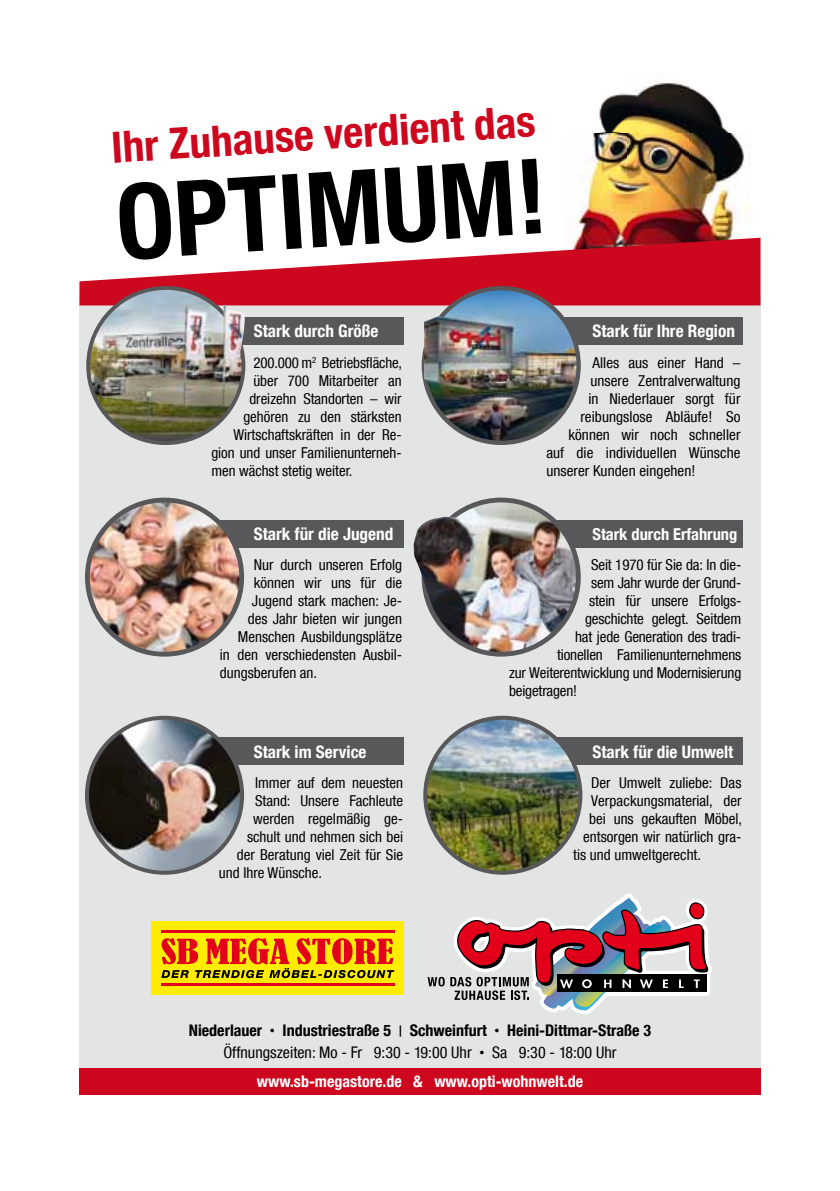
<style>
.page{position:relative;width:840px;height:1191px;background:#fff}
.page>*{position:absolute;margin:0;border:0;box-sizing:border-box;transform-origin:0 0}
.t1{font:700 condensed 104.4px "Helvetica Neue LT Com";color:#000}
.t2{font:700 condensed 43px "Helvetica Neue LT Com";color:#cd071e}
.t3{font:700 condensed 17.2px "Helvetica Neue LT Com";color:#fff}
.t4{font:700 condensed 16.4px "Helvetica Neue LT Com";color:#fff}
.t5{font:700 condensed 16px/21.4px "Helvetica Neue LT Com";color:#000;text-align:center}
.t6{font:700 condensed 16px "Helvetica Neue LT Com";color:#fff}
.t7{font:condensed 15px "Helvetica Neue LT Com";color:#000}
.s1{font-weight:900;font-size:10px}
.s2{font-family:"Arial";font-stretch:normal;font-size:12px}
.s3{font-weight:400}
.s4{font-weight:400;font-size:10px}
</style>
<div class="page">
<div style="left:79px;top:298px;width:681px;height:796px;background:#e3e4e4"></div>
<svg style="left:427px;top:977px;width:17px;height:9px"></svg>
<svg style="left:450px;top:893px;width:262px;height:121px"></svg>
<img style="left:573px;top:82px;width:176px;height:156px">
<svg style="left:79px;top:238px;width:681px;height:67px;fill:#cd071e"></svg>
<div style="left:79px;top:1067px;width:681px;height:27px;background:#cd071e"></div>
<div style="left:185px;top:520px;width:218px;height:27px;background:#58585a"></div>
<div style="left:524px;top:520px;width:217px;height:27px;background:#58585a"></div>
<img style="left:87px;top:500px;width:154px;height:154px;border-radius:77px">
<div style="left:85px;top:497px;width:159px;height:159px;border:5px solid #58585a;border-radius:50%"></div>
<img style="left:424px;top:500px;width:154px;height:154px;border-radius:77px">
<div style="left:421px;top:497px;width:159px;height:159px;border:5px solid #58585a;border-radius:50%"></div>
<img style="left:413px;top:517px;width:53px;height:108px">
<div style="left:524px;top:317px;width:217px;height:28px;background:#58585a"></div>
<img style="left:423px;top:288px;width:155px;height:155px;border-radius:77px">
<div style="left:421px;top:286px;width:159px;height:159px;border:4px solid #58585a;border-radius:50%"></div>
<img style="left:424px;top:316px;width:129px;height:93px">
<div style="left:185px;top:317px;width:218px;height:28px;background:#58585a"></div>
<img style="left:88px;top:288px;width:155px;height:155px;border-radius:78px">
<div style="left:86px;top:286px;width:159px;height:159px;border:4px solid #58585a;border-radius:50%"></div>
<img style="left:128px;top:301px;width:117px;height:104px">
<div style="left:524px;top:737px;width:217px;height:28px;background:#58585a"></div>
<img style="left:425px;top:720px;width:155px;height:152px">
<div style="left:423px;top:715px;width:159px;height:159px;border:4px solid #58585a;border-radius:50%"></div>
<div style="left:185px;top:737px;width:218px;height:28px;background:#58585a"></div>
<img style="left:87px;top:720px;width:155px;height:152px">
<img style="left:217px;top:737px;width:19px;height:26px">
<img style="left:87px;top:717px;width:155px;height:155px;border-radius:77px">
<div style="left:85px;top:715px;width:159px;height:159px;border:4px solid #58585a;border-radius:50%"></div>
<div style="left:151px;top:921px;width:253px;height:73px;background:#ffed00"></div>
<svg style="left:161px;top:938px;width:233px;height:40px"></svg>
<hr style="left:161px;top:983px;width:233px;height:2px;background:#e2001a">
<hr style="left:161px;top:929px;width:233px;height:3px;background:#e2001a">
<h2 class="t2" style="left:110px;top:123px;width:425px;rotate:-4deg">Ihr Zuhause verdient das</h2>
<h1 class="t1" style="left:112px;top:162px;width:432px;rotate:-4deg">OPTIMUM!</h1>
<p class="t3" style="left:254px;top:321px;width:126px">Stark durch Größe</p>
<p class="t3" style="left:592px;top:321px;width:144px">Stark für Ihre Region</p>
<p class="t7" style="left:253px;top:353px;width:150px">200.000 m<sup>2</sup> Betriebsfläche,</p>
<p class="t7" style="left:253px;top:371px;width:149px">über 700 Mitarbeiter an</p>
<p class="t7" style="left:249px;top:389px;width:153px">dreizehn Standorten – wir</p>
<p class="t7" style="left:243px;top:407px;width:159px">gehören zu den stärksten</p>
<p class="t7" style="left:233px;top:425px;width:170px">Wirtschaftskräften in der Re-</p>
<p class="t7" style="left:211px;top:443px;width:191px">gion und unser Familienunterneh-</p>
<p class="t7" style="left:211px;top:461px;width:142px">men wächst stetig weiter.</p>
<p class="t7" style="left:592px;top:353px;width:149px">Alles aus einer Hand –</p>
<p class="t7" style="left:590px;top:371px;width:152px">unsere Zentralverwaltung</p>
<p class="t7" style="left:588px;top:389px;width:153px">in Niederlauer sorgt für</p>
<p class="t7" style="left:580px;top:407px;width:161px">reibungslose Abläufe! So</p>
<p class="t7" style="left:568px;top:425px;width:173px">können wir noch schneller</p>
<p class="t7" style="left:546px;top:443px;width:196px">auf die individuellen Wünsche</p>
<p class="t7" style="left:546px;top:461px;width:150px">unserer Kunden eingehen!</p>
<p class="t3" style="left:254px;top:523px;width:141px">Stark für die Jugend</p>
<p class="t4" style="left:592px;top:524px;width:146px">Stark durch Erfahrung</p>
<p class="t7" style="left:254px;top:556px;width:150px">Nur durch unseren Erfolg</p>
<p class="t7" style="left:254px;top:574px;width:150px">können wir uns für die</p>
<p class="t7" style="left:252px;top:592px;width:152px">Jugend stark machen: Je-</p>
<p class="t7" style="left:248px;top:610px;width:156px">des Jahr bieten wir jungen</p>
<p class="t7" style="left:238px;top:628px;width:165px">Menschen Ausbildungsplätze</p>
<p class="t7" style="left:220px;top:646px;width:183px">in den verschiedensten Ausbil-</p>
<p class="t7" style="left:220px;top:664px;width:99px">dungsberufen an.</p>
<p class="t7" style="left:590px;top:556px;width:152px">Seit 1970 für Sie da: In die-</p>
<p class="t7" style="left:590px;top:574px;width:152px">sem Jahr wurde der Grund-</p>
<p class="t7" style="left:588px;top:592px;width:153px">stein für unsere Erfolgs-</p>
<p class="t7" style="left:584px;top:610px;width:157px">geschichte gelegt. Seitdem</p>
<p class="t7" style="left:574px;top:628px;width:167px">hat jede Generation des tradi-</p>
<p class="t7" style="left:556px;top:646px;width:186px">tionellen Familienunternehmens</p>
<p class="t7" style="left:508px;top:664px;width:233px">zur Weiterentwicklung und Modernisierung</p>
<p class="t7" style="left:508px;top:682px;width:70px">beigetragen!</p>
<p class="t3" style="left:254px;top:741px;width:114px">Stark im Service</p>
<p class="t3" style="left:592px;top:741px;width:142px">Stark für die Umwelt</p>
<p class="t7" style="left:255px;top:773px;width:149px">Immer auf dem neuesten</p>
<p class="t7" style="left:255px;top:791px;width:149px">Stand: Unsere Fachleute</p>
<p class="t7" style="left:253px;top:809px;width:152px">werden regelmäßig ge-</p>
<p class="t7" style="left:247px;top:827px;width:158px">schult und nehmen sich bei</p>
<p class="t7" style="left:237px;top:845px;width:168px">der Beratung viel Zeit für Sie</p>
<p class="t7" style="left:219px;top:863px;width:105px">und Ihre Wünsche.</p>
<p class="t7" style="left:591px;top:773px;width:151px">Der Umwelt zuliebe: Das</p>
<p class="t7" style="left:591px;top:791px;width:152px">Verpackungsmaterial, der</p>
<p class="t7" style="left:589px;top:809px;width:154px">bei uns gekauften Möbel,</p>
<p class="t7" style="left:583px;top:827px;width:159px">entsorgen wir natürlich gra-</p>
<p class="t7" style="left:573px;top:845px;width:129px">tis und umweltgerecht.</p>
<p class="t5" style="left:189px;top:1019px;width:463px">Niederlauer <span class="s1">•</span> Industriestraße 5 <span class="s2">|</span> Schweinfurt <span class="s1">•</span> Heini-Dittmar-Straße 3<br><span class="s3">Öffnungszeiten: Mo - Fr 9:30 - 19:00 Uhr</span> <span class="s4">•</span> <span class="s3">Sa 9:30 - 18:00 Uhr</span></p>
<p class="t6" style="left:257px;top:1071px;width:327px">www.sb-megastore.de &amp; www.opti-wohnwelt.de</p>
</div>
